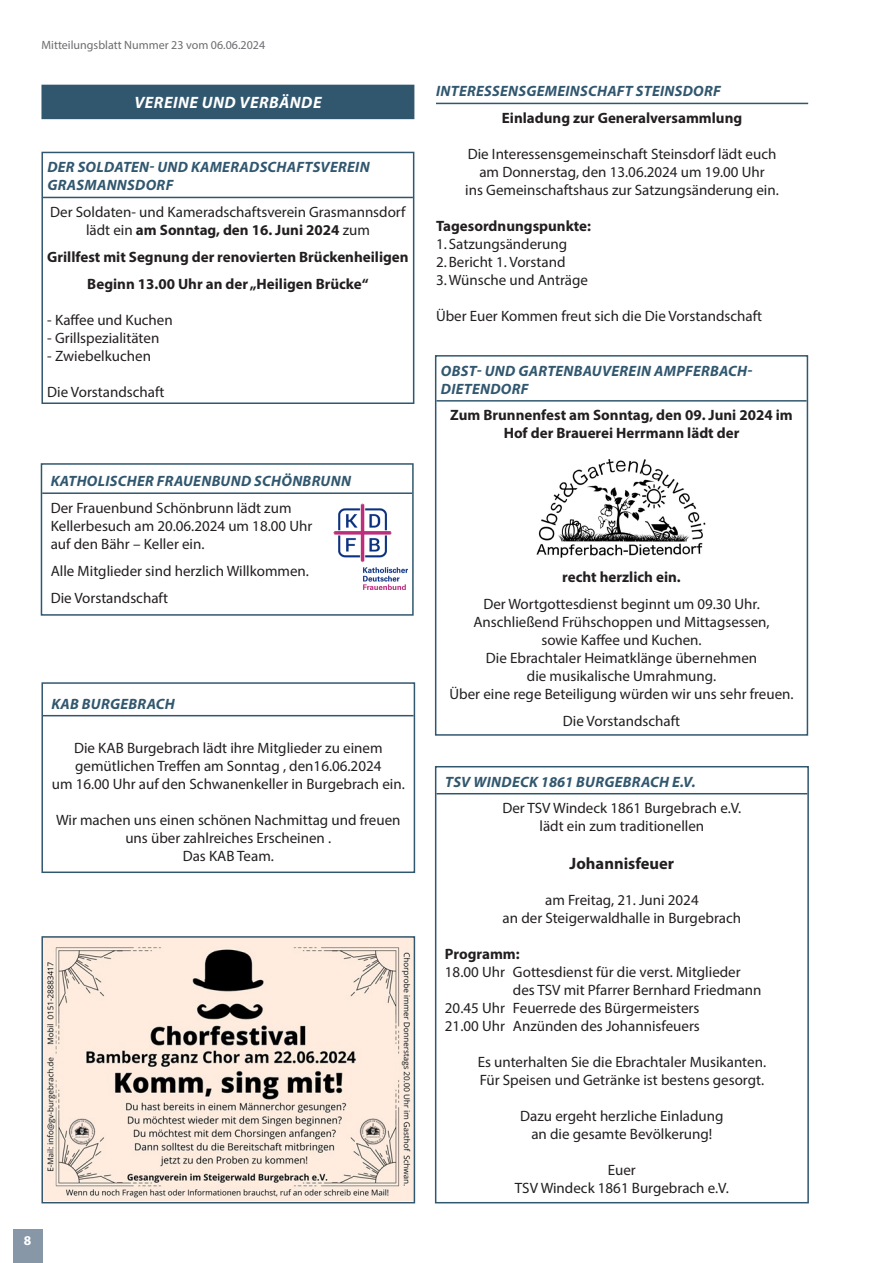
<style>
.page{position:relative;width:872px;height:1263px;background:#fff}
.page>*{position:absolute;margin:0;border:0;box-sizing:border-box;transform-origin:0 0}
.Rubrik{font:italic 700 16.5px "Myriad Pro";letter-spacing:.03em;color:#fff}
.Fließtext{font:700 16.5px "Myriad Pro";color:#231f20}
.Fließtext-2{font:15px "Myriad Pro";color:#231f20}
.Fließtext-3{font:700 15px "Myriad Pro";color:#231f20}
.Überschrift_H1{font:italic 700 15px/18px "Myriad Pro";letter-spacing:.02em;color:#31576f}
.t1{font:700 13.5px "Myriad Pro";color:#fff}
.t2{font:12px "Myriad Pro";color:#6c6d70}
.s1{font-weight:400}
</style>
<div class="page">
<hr style="left:436px;top:103px;width:372px;height:1px;background:#31576f">
<hr style="left:436px;top:793px;width:371px;height:1px;background:#31576f">
<div style="left:435px;top:766px;width:374px;height:437px;border:2px solid #31576f"></div>
<hr style="left:436px;top:400px;width:370px;height:2px;background:#31576f">
<div style="left:435px;top:355px;width:373px;height:381px;border:2px solid #31576f"></div>
<img style="left:536px;top:459px;width:170px;height:99px">
<hr style="left:43px;top:197px;width:370px;height:1px;background:#31576f">
<div style="left:41px;top:152px;width:373px;height:252px;border:2px solid #31576f"></div>
<hr style="left:42px;top:492px;width:370px;height:2px;background:#31576f">
<div style="left:41px;top:463px;width:373px;height:153px;border:2px solid #31576f"></div>
<img style="left:333px;top:503px;width:75px;height:86px">
<img style="left:44px;top:939px;width:368px;height:261px">
<div style="left:41px;top:936px;width:374px;height:267px;border:2px solid #31576f"></div>
<hr style="left:43px;top:715px;width:371px;height:1px;background:#31576f">
<div style="left:41px;top:682px;width:374px;height:191px;border:2px solid #31576f"></div>
<div style="left:41px;top:85px;width:373px;height:34px;background:#31576f"></div>
<div style="left:13px;top:1229px;width:30px;height:34px;background:#8797a8"></div>
<p class="t2" style="left:41px;top:38px;width:225px">Mitteilungsblatt Nummer 23 vom 06.06.2024</p>
<p class="Rubrik" style="left:134px;top:92px;width:189px">VEREINE UND VERBÄNDE</p>
<p class="Überschrift_H1" style="left:47px;top:158px;width:324px">DER SOLDATEN- UND KAMERADSCHAFTSVEREIN<br>GRASMANNSDORF</p>
<p class="Fließtext-2" style="left:50px;top:203px;width:357px">Der Soldaten- und Kameradschaftsverein Grasmannsdorf</p>
<p class="Fließtext-3" style="left:86px;top:220px;width:285px"><span class="s1">lädt ein</span> am Sonntag, den 16. Juni 2024 <span class="s1">zum</span></p>
<p class="Fließtext-3" style="left:47px;top:247px;width:363px">Grillfest mit Segnung der renovierten Brückenheiligen</p>
<p class="Fließtext-3" style="left:87px;top:274px;width:283px">Beginn 13.00 Uhr an der „Heiligen Brücke“</p>
<p class="Fließtext-2" style="left:47px;top:311px;width:127px">- Kaffee und Kuchen</p>
<p class="Fließtext-2" style="left:47px;top:329px;width:114px">- Grillspezialitäten</p>
<p class="Fließtext-2" style="left:47px;top:347px;width:105px">- Zwiebelkuchen</p>
<p class="Fließtext-2" style="left:47px;top:383px;width:119px">Die Vorstandschaft</p>
<p class="Überschrift_H1" style="left:51px;top:471px;width:302px">KATHOLISCHER FRAUENBUND SCHÖNBRUNN</p>
<p class="Fließtext-2" style="left:51px;top:498px;width:242px">Der Frauenbund Schönbrunn lädt zum</p>
<p class="Fließtext-2" style="left:51px;top:516px;width:263px">Kellerbesuch am 20.06.2024 um 18.00 Uhr</p>
<p class="Fließtext-2" style="left:51px;top:534px;width:155px">auf den Bähr – Keller ein.</p>
<p class="Fließtext-2" style="left:51px;top:561px;width:260px">Alle Mitglieder sind herzlich Willkommen.</p>
<p class="Fließtext-2" style="left:51px;top:588px;width:119px">Die Vorstandschaft</p>
<p class="Überschrift_H1" style="left:52px;top:694px;width:125px">KAB BURGEBRACH</p>
<p class="Fließtext-2" style="left:74px;top:739px;width:310px">Die KAB Burgebrach lädt ihre Mitglieder zu einem</p>
<p class="Fließtext-2" style="left:75px;top:757px;width:308px">gemütlichen Treffen am Sonntag , den16.06.2024</p>
<p class="Fließtext-2" style="left:52px;top:775px;width:354px">um 16.00 Uhr auf den Schwanenkeller in Burgebrach ein.</p>
<p class="Fließtext-2" style="left:56px;top:811px;width:346px">Wir machen uns einen schönen Nachmittag und freuen</p>
<p class="Fließtext-2" style="left:125px;top:829px;width:207px">uns über zahlreiches Erscheinen .</p>
<p class="Fließtext-2" style="left:183px;top:847px;width:93px">Das KAB Team.</p>
<p class="t1" style="left:24px;top:1231px;width:9px">8</p>
<p class="Überschrift_H1" style="left:436px;top:82px;width:286px">INTERESSENSGEMEINSCHAFT STEINSDORF</p>
<p class="Fließtext-3" style="left:502px;top:108px;width:242px">Einladung zur Generalversammlung</p>
<p class="Fließtext-2" style="left:468px;top:145px;width:310px">Die Interessensgemeinschaft Steinsdorf lädt euch</p>
<p class="Fließtext-2" style="left:479px;top:163px;width:287px">am Donnerstag, den 13.06.2024 um 19.00 Uhr</p>
<p class="Fließtext-2" style="left:465px;top:181px;width:315px">ins Gemeinschaftshaus zur Satzungsänderung ein.</p>
<p class="Fließtext-3" style="left:436px;top:216px;width:157px">Tagesordnungspunkte:</p>
<p class="Fließtext-2" style="left:436px;top:235px;width:133px">1. Satzungsänderung</p>
<p class="Fließtext-2" style="left:436px;top:253px;width:131px">2.Bericht 1. Vorstand</p>
<p class="Fließtext-2" style="left:436px;top:271px;width:153px">3.Wünsche und Anträge</p>
<p class="Fließtext-2" style="left:436px;top:307px;width:328px">Über Euer Kommen freut sich die Die Vorstandschaft</p>
<p class="Überschrift_H1" style="left:441px;top:361px;width:313px">OBST- UND GARTENBAUVEREIN AMPFERBACH-<br>DIETENDORF</p>
<p class="Fließtext-3" style="left:450px;top:405px;width:344px">Zum Brunnenfest am Sonntag, den 09. Juni 2024 im</p>
<p class="Fließtext-3" style="left:504px;top:423px;width:237px">Hof der Brauerei Herrmann lädt der</p>
<p class="Fließtext-3" style="left:562px;top:567px;width:120px">recht herzlich ein.</p>
<p class="Fließtext-2" style="left:483px;top:595px;width:278px">Der Wortgottesdienst beginnt um 09.30 Uhr.</p>
<p class="Fließtext-2" style="left:473px;top:613px;width:298px">Anschließend Frühschoppen und Mittagsessen,</p>
<p class="Fließtext-2" style="left:541px;top:631px;width:162px">sowie Kaffee und Kuchen.</p>
<p class="Fließtext-2" style="left:486px;top:649px;width:273px">Die Ebrachtaler Heimatklänge übernehmen</p>
<p class="Fließtext-2" style="left:527px;top:667px;width:191px">die musikalische Umrahmung.</p>
<p class="Fließtext-2" style="left:449px;top:685px;width:346px">Über eine rege Beteiligung würden wir uns sehr freuen.</p>
<p class="Fließtext-2" style="left:563px;top:712px;width:119px">Die Vorstandschaft</p>
<p class="Überschrift_H1" style="left:445px;top:772px;width:252px">TSV WINDECK 1861 BURGEBRACH E.V.</p>
<p class="Fließtext-2" style="left:502px;top:799px;width:240px">Der TSV Windeck 1861 Burgebrach e.V.</p>
<p class="Fließtext-2" style="left:539px;top:817px;width:166px">lädt ein zum traditionellen</p>
<p class="Fließtext" style="left:569px;top:852px;width:106px">Johannisfeuer</p>
<p class="Fließtext-2" style="left:545px;top:891px;width:155px">am Freitag, 21. Juni 2024</p>
<p class="Fließtext-2" style="left:502px;top:909px;width:240px">an der Steigerwaldhalle in Burgebrach</p>
<p class="Fließtext-3" style="left:445px;top:944px;width:76px">Programm:</p>
<p class="Fließtext-2" style="left:445px;top:963px;width:297px">18.00 Uhr Gottesdienst für die verst. Mitglieder</p>
<p class="Fließtext-2" style="left:513px;top:981px;width:250px">des TSV mit Pfarrer Bernhard Friedmann</p>
<p class="Fließtext-2" style="left:445px;top:999px;width:256px">20.45 Uhr Feuerrede des Bürgermeisters</p>
<p class="Fließtext-2" style="left:445px;top:1017px;width:256px">21.00 Uhr Anzünden des Johannisfeuers</p>
<p class="Fließtext-2" style="left:477px;top:1053px;width:290px">Es unterhalten Sie die Ebrachtaler Musikanten.</p>
<p class="Fließtext-2" style="left:480px;top:1071px;width:286px">Für Speisen und Getränke ist bestens gesorgt.</p>
<p class="Fließtext-2" style="left:520px;top:1107px;width:205px">Dazu ergeht herzliche Einladung</p>
<p class="Fließtext-2" style="left:531px;top:1125px;width:182px">an die gesamte Bevölkerung!</p>
<p class="Fließtext-2" style="left:608px;top:1161px;width:29px">Euer</p>
<p class="Fließtext-2" style="left:515px;top:1179px;width:215px">TSV Windeck 1861 Burgebrach e.V.</p>
</div>
